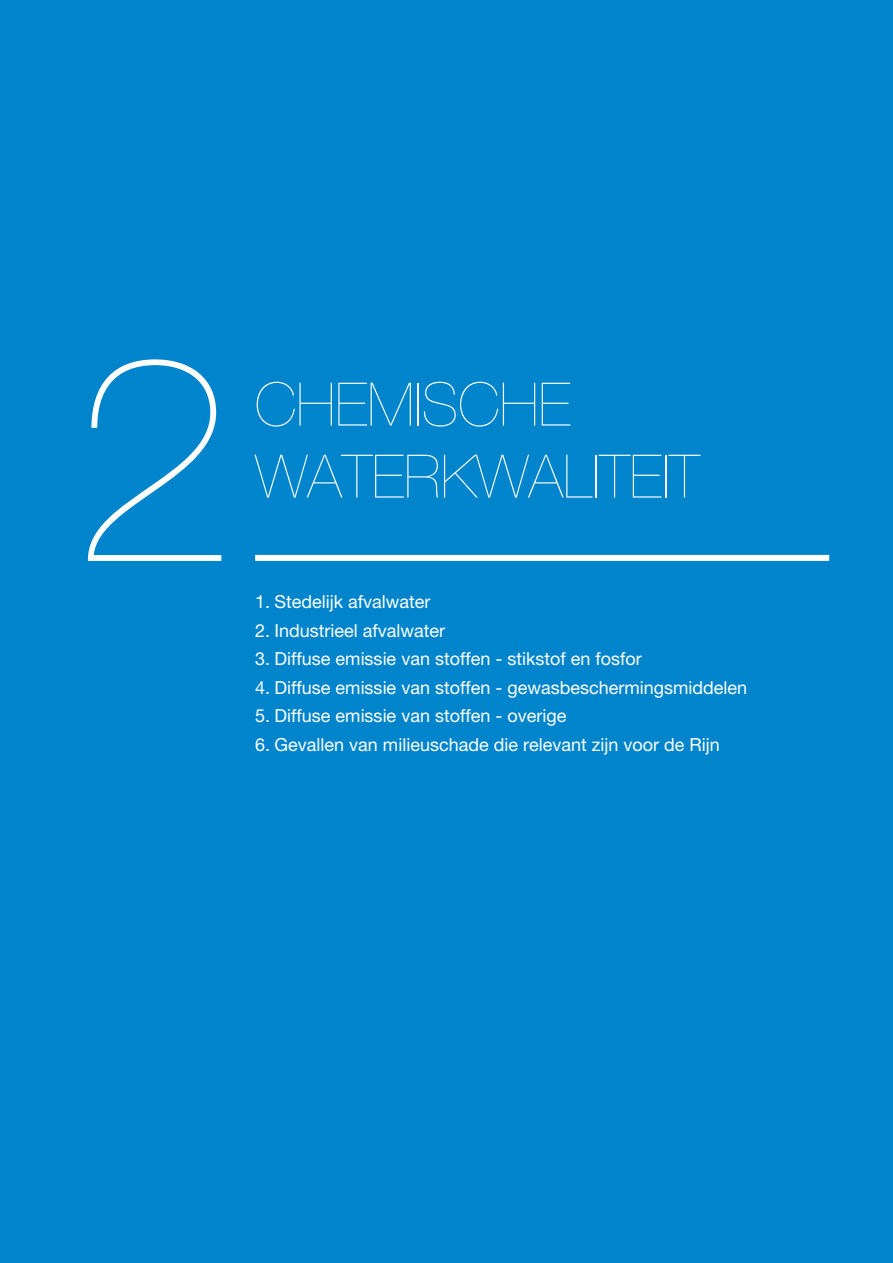
<style>
.page{position:relative;width:893px;height:1263px;background:#0085cd}
.page>*{position:absolute;margin:0;border:0;box-sizing:border-box;transform-origin:0 0}
.t1{font:200 291.3px "Helvetica Neue LT Pro";color:#fff}
.t2{font:200 60px/72px "Helvetica Neue LT Pro";color:#fff}
.t3{font:18px "Helvetica Neue LT Pro";color:#fff}
</style>
<div class="page">
<div style="left:255px;top:555px;width:574px;height:6px;background:#fff"></div>
<h1 class="t1" style="left:72px;top:290px;width:163px">2</h1>
<h2 class="t2" style="left:255px;top:368px;width:446px">CHEMISCHE<br>WATERKWALITEIT</h2>
<p class="t3" style="left:255px;top:591px;width:177px">1. Stedelijk afvalwater</p>
<p class="t3" style="left:255px;top:619px;width:192px">2. I ndustrieel afvalwater</p>
<p class="t3" style="left:255px;top:648px;width:388px">3. Diffuse emissie van stoffen - stikstof en fosfor</p>
<p class="t3" style="left:255px;top:676px;width:493px">4. Diffuse emissie van stoffen - gewasbeschermingsmiddelen</p>
<p class="t3" style="left:255px;top:705px;width:313px">5. Diffuse emissie van stoffen - overige</p>
<p class="t3" style="left:255px;top:733px;width:466px">6. Gevallen van milieuschade die relevant zijn voor de Rijn</p>
</div>
